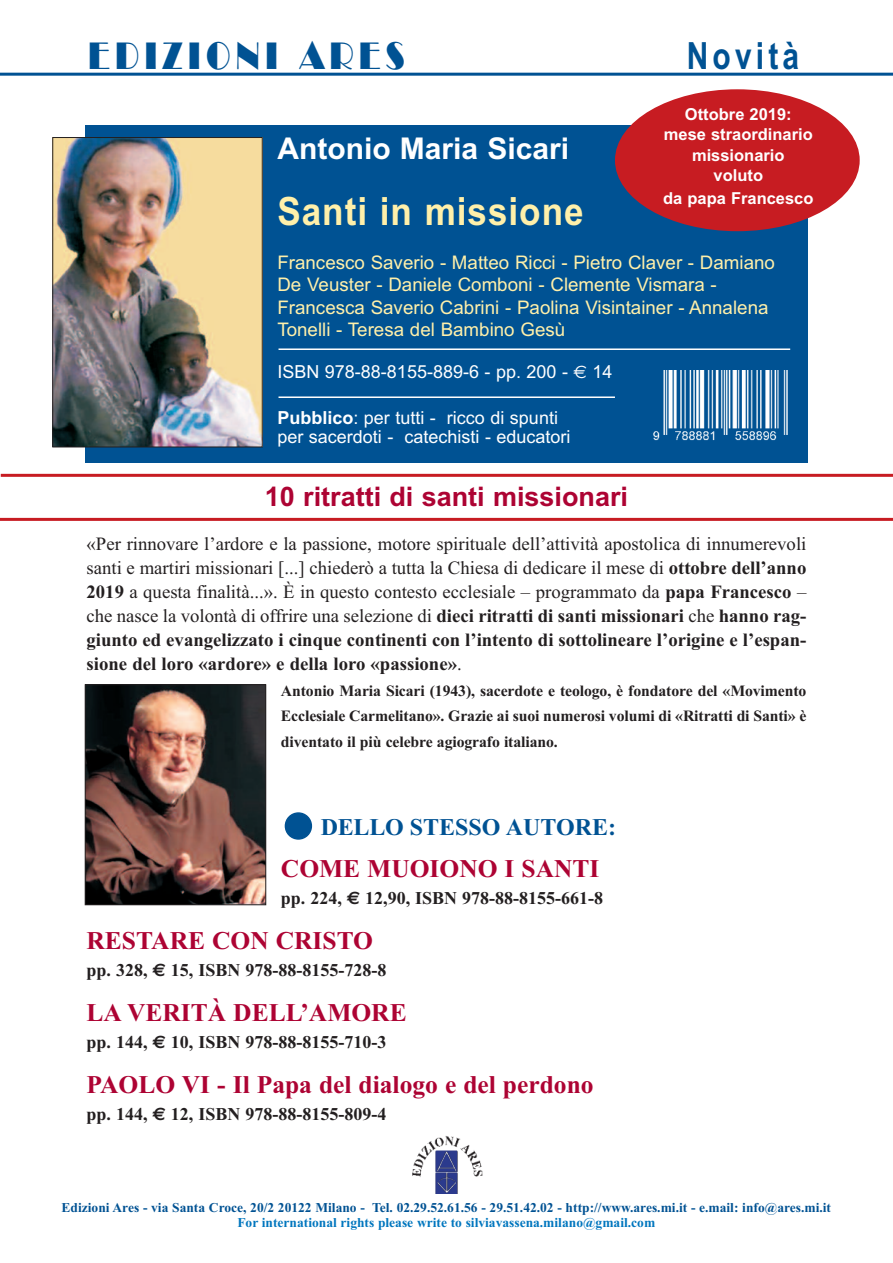
<style>
.page{position:relative;width:893px;height:1263px;background:#fff}
.page>*{position:absolute;margin:0;border:0;box-sizing:border-box;transform-origin:0 0}
.t1{font:700 39px "Arial";letter-spacing:.03em;color:#fff0aa;scale:.9 1}
.t2{font:37.5px "Broadway BT";letter-spacing:.175em;color:#005293;scale:.8 1}
.t3{font:700 37.5px "Arial";letter-spacing:.14em;color:#005293;scale:.8 1}
.t4{font:700 30px "Arial";color:#fff}
.t5{font:700 27px "Arial";color:#ad0333}
.t6{font:700 25.5px "Times New Roman";color:#ad0333}
.t7{font:700 24px "Times New Roman";color:#005293}
.t8{font:18.75px/24px "Times New Roman";color:#231f20;text-align:justify}
.t9{font:18.75px/22.5px "Arial";color:#fff0aa}
.t10{font:700 18px "Times New Roman";color:#231f20}
.t11{font:18px/18.8px "Arial";color:#fff}
.t12{font:700 16.5px/20.1px "Arial";color:#fff;text-align:center}
.t13{font:700 15.75px/25.5px "Times New Roman";letter-spacing:-.005em;color:#231f20;text-align:justify}
.t14{font:700 13.5px "Times New Roman";color:#005293}
.t15{font:700 13.5px "Times New Roman";color:#0076be}
.s1{font-family:"Euro Sans"}
.s2{font-weight:700}
</style>
<div class="page">
<div style="left:85px;top:125px;width:723px;height:337px;background:#005293"></div>
<img style="left:412px;top:1136px;width:71px;height:41px">
<img style="left:434px;top:1150px;width:25px;height:44px">
<hr style="left:0;top:518px;width:893px;height:3px;background:#c71c22">
<hr style="left:1px;top:474px;width:892px;height:3px;background:#c71c22">
<hr style="left:0;top:73px;width:893px;height:3px;background:#005293">
<img style="left:87px;top:686px;width:177px;height:217px">
<div style="left:85px;top:684px;width:181px;height:221px;border:1px solid #231f20"></div>
<img style="left:55px;top:139px;width:205px;height:306px">
<div style="left:53px;top:137px;width:209px;height:310px;border:1px solid #231f20"></div>
<hr style="left:279px;top:348px;width:511px;height:2px;background:#fff">
<hr style="left:279px;top:396px;width:336px;height:2px;background:#fff">
<div style="left:615px;top:89px;width:245px;height:142px;background:#c71c22;border-radius:50%"></div>
<img style="left:653px;top:371px;width:135px;height:70px">
<h2 class="t2" style="left:88px;top:34px;width:398px">EDIZIONI ARES</h2>
<h2 class="t3" style="left:687px;top:34px;width:142px">Novità</h2>
<p class="t12" style="left:664px;top:105px;width:151px">Ottobre 2019: mese straordinario missionario<br>voluto</p>
<p class="t12" style="left:663px;top:189px;width:152px">da papa Francesco</p>
<h3 class="t4" style="left:277px;top:131px;width:293px">Antonio Maria Sicari</h3>
<h1 class="t1" style="left:277px;top:189px;width:342px">Santi in missione</h1>
<p class="t9" style="left:277px;top:251px;width:499px">Francesco Saverio - Matteo Ricci - Pietro Claver - Damiano De Veuster - Daniele Comboni - Clemente Vismara - Francesca Saverio Cabrini - Paolina Visintainer - Annalena Tonelli - Teresa del Bambino Gesù</p>
<p class="t11" style="left:277px;top:363px;width:337px">ISBN 978-88-8155-889-6 - pp. 200 - <span class="s1">€</span> 14</p>
<p class="t11" style="left:277px;top:408px;width:295px"><span class="s2">Pubblico</span>: per tutti - ricco di spunti per sacerdoti - catechisti - educatori</p>
<h3 class="t5" style="left:265px;top:481px;width:365px">10 ritratti di santi missionari</h3>
<p class="t8" style="left:87px;top:532px;width:721px">«Per rinnovare l’ardore e la passione, motore spirituale dell’attività apostolica di innumerevoli santi e martiri missionari [...] chiederò a tutta la Chiesa di dedicare il mese di <span class="s2">ottobre dell’anno 2019</span> a questa finalità...». È in questo contesto ecclesiale – programmato da <span class="s2">papa Francesco</span> – che nasce la volontà di offrire una selezione di <span class="s2">dieci ritratti di santi missionari</span> che <span class="s2">hanno rag&shy;giunto ed evangelizzato i cinque continenti con l’intento di sottolineare l’origine e l’espan&shy;sione del loro «ardore» e della loro «passione»</span>.</p>
<p class="t13" style="left:281px;top:678px;width:527px">Antonio Maria Sicari (1943), sacerdote e teologo, è fondatore del «Movimento Ecclesiale Carmelitano». Grazie ai suoi numerosi volumi di «Ritratti di Santi» è diventato il più celebre agiografo italiano.</p>
<p class="t7" style="left:282px;top:813px;width:336px">● DELLO STESSO AUTORE:</p>
<h3 class="t6" style="left:281px;top:854px;width:320px">COME MUOIONO I SANTI</h3>
<p class="t10" style="left:281px;top:888px;width:324px">pp. 224, <span class="s1">€</span> 12,90, ISBN 978-88-8155-661-8</p>
<h3 class="t6" style="left:87px;top:926px;width:288px">RESTARE CON CRISTO</h3>
<p class="t10" style="left:87px;top:960px;width:301px">pp. 328, <span class="s1">€</span> 15, ISBN 978-88-8155-728-8</p>
<h3 class="t6" style="left:87px;top:998px;width:322px">LA VERITÀ DELL’AMORE</h3>
<p class="t10" style="left:87px;top:1032px;width:301px">pp. 144, <span class="s1">€</span> 10, ISBN 978-88-8155-710-3</p>
<h3 class="t6" style="left:87px;top:1070px;width:509px">PAOLO VI - Il Papa del dialogo e del perdono</h3>
<p class="t10" style="left:87px;top:1104px;width:301px">pp. 144, <span class="s1">€</span> 12, ISBN 978-88-8155-809-4</p>
<p class="t14" style="left:62px;top:1199px;width:771px">Edizioni Ares - via Santa Croce, 20/2 20122 Milano - Tel. 02.29.52.61.56 - 29.51.42.02 - http://www.ares.mi.it - e.mail: info@ares.mi.it</p>
<p class="t15" style="left:237px;top:1214px;width:419px">For international rights please write to silviavassena.milano@gmail.com</p>
</div>
